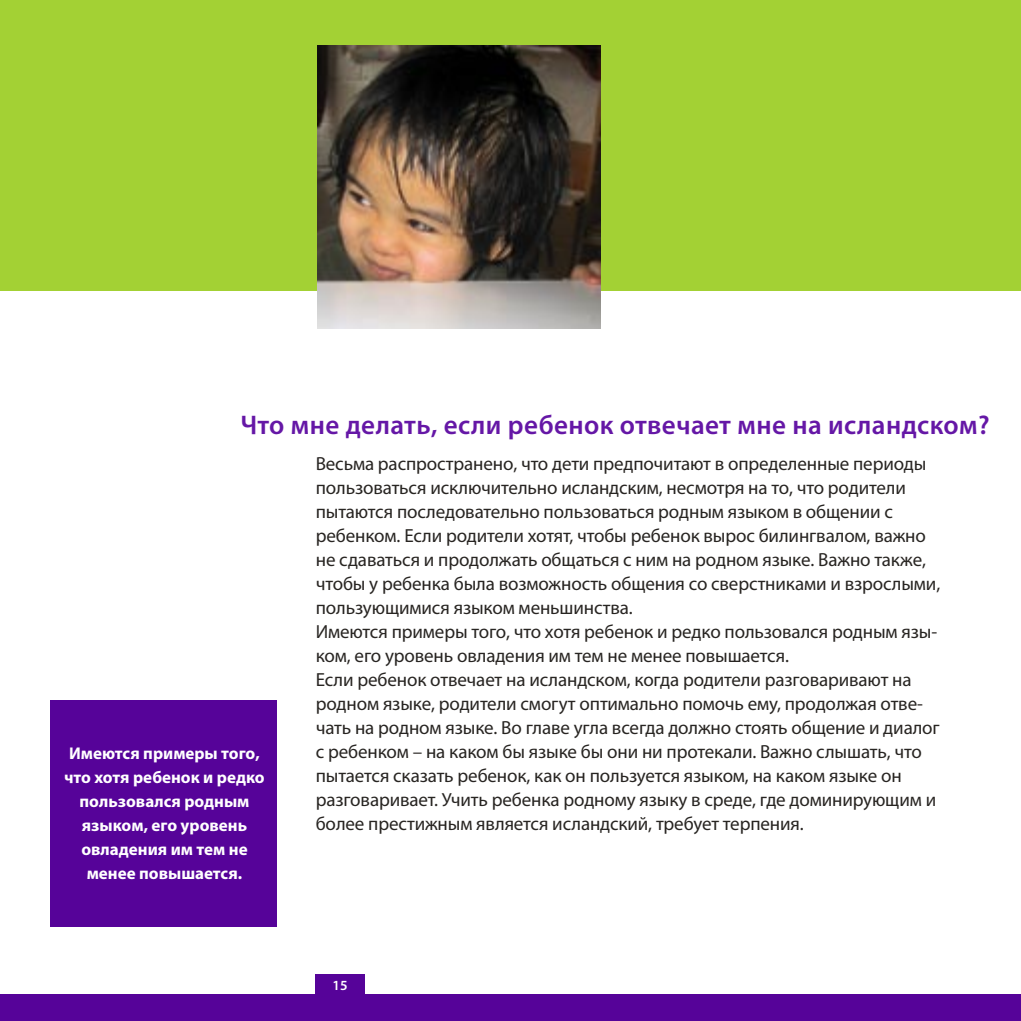
<style>
.page{position:relative;width:1021px;height:1021px;background:#fff}
.page>*{position:absolute;margin:0;border:0;box-sizing:border-box;transform-origin:0 0}
.t1{font:600 27px "Myriad Pro";letter-spacing:.015em;color:#6517a6}
.t2{font:19px/24px "Myriad Pro";letter-spacing:-.005em;color:#282522}
.t3{font:700 17px/24px "Myriad Pro";color:#fff;text-align:center}
.t4{font:600 14px "Myriad Pro";color:#fff}
</style>
<div class="page">
<div style="left:0;top:0;width:1020px;height:291px;background:#a3d134"></div>
<div style="left:0;top:994px;width:1020px;height:26px;background:#560399"></div>
<div style="left:50px;top:699px;width:227px;height:227px;background:#560399"></div>
<div style="left:315px;top:973px;width:49px;height:25px;background:#560399"></div>
<img style="left:317px;top:45px;width:283px;height:284px">
<h1 class="t1" style="left:240px;top:410px;width:750px">Что мне делать, если ребенок отвечает мне на исландском?</h1>
<p class="t3" style="left:64px;top:741px;width:202px">Имеются примеры того, что хотя ребенок и редко пользовался родным языком, его уровень овладения им тем не менее повышается.</p>
<p class="t2" style="left:316px;top:452px;width:626px">Весьма распространено, что дети предпочитают в определенные периоды пользоваться исключительно исландским, несмотря на то, что родители пытаются последовательно пользоваться родным языком в общении с ребенком. Если родители хотят, чтобы ребенок вырос билингвалом, важно не сдаваться и продолжать общаться с ним на родном языке. Важно также, чтобы у ребенка была возможность общения со сверстниками и взрослыми, пользующимися языком меньшинства.<br>Имеются примеры того, что хотя ребенок и редко пользовался родным язы&shy;ком, его уровень овладения им тем не менее повышается.<br>Если ребенок отвечает на исландском, когда родители разговаривают на родном языке, родители смогут оптимально помочь ему, продолжая отве&shy;чать на родном языке. Во главе угла всегда должно стоять общение и диалог с ребенком – на каком бы языке бы они ни протекали. Важно слышать, что пытается сказать ребенок, как он пользуется языком, на каком языке он разговаривает. Учить ребенка родному языку в среде, где доминирующим и более престижным является исландский, требует терпения.</p>
<p class="t4" style="left:332px;top:977px;width:17px">15</p>
</div>
